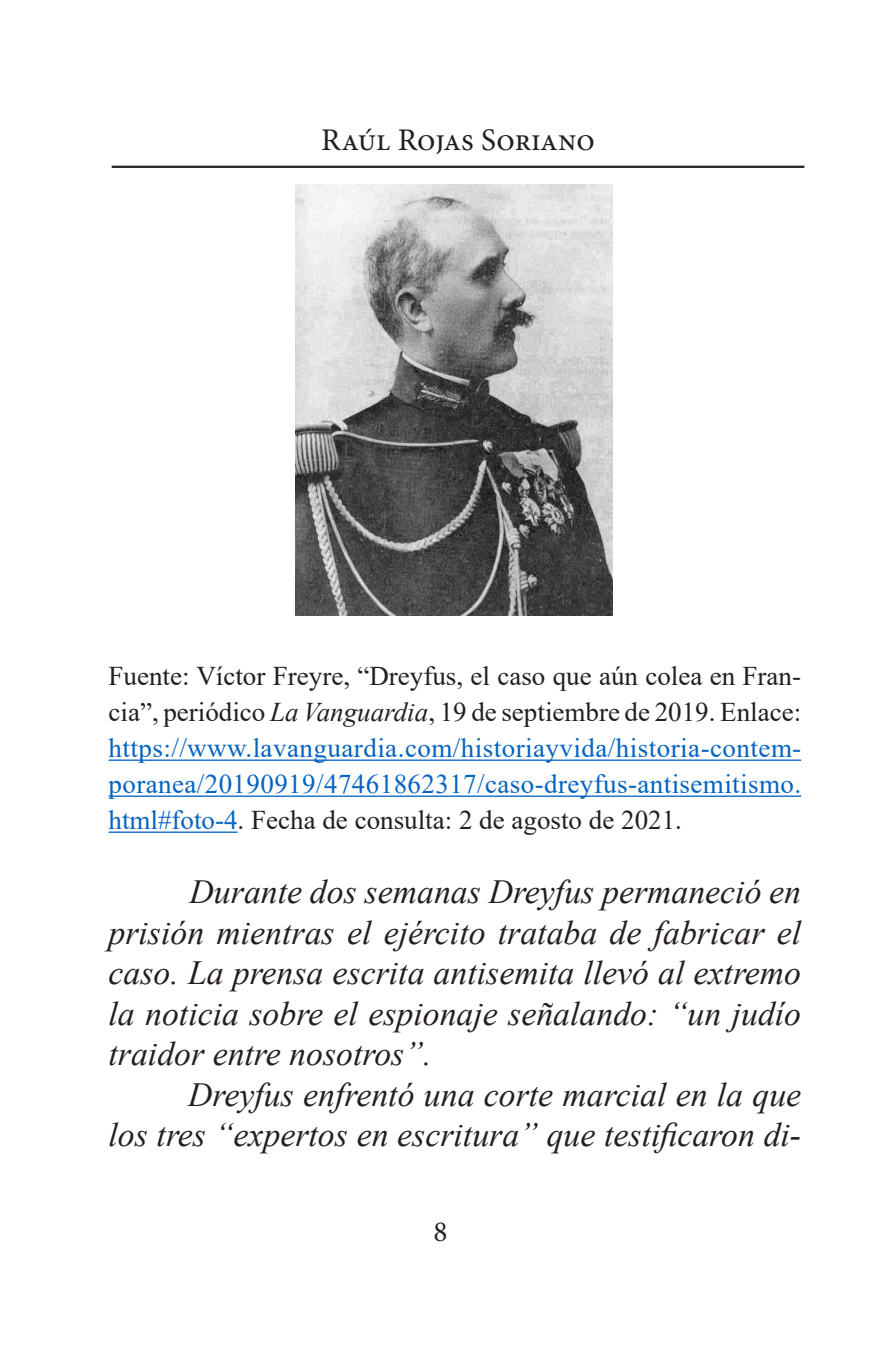
<style>
.page{position:relative;width:881px;height:1346px;background:#fff}
.page>*{position:absolute;margin:0;border:0;box-sizing:border-box;transform-origin:0 0}
.t1{font:italic 33.75px/40.5px "Times New Roman";color:#231f20;text-align:justify}
.t2{font:31.5px "Minion Pro";letter-spacing:-.005em;color:#231f20}
.t3{font:29.25px "Minion Pro";color:#231f20}
.t4{font:27px/36px "Times New Roman";color:#231f20;text-align:justify}
.s1{font-style:italic}
.s2{color:#0563c1}
</style>
<div class="page">
<hr style="left:112px;top:166px;width:692px;height:2px;background:#231f20">
<hr style="left:108px;top:759px;width:692px;height:2px;background:#0563c1">
<hr style="left:108px;top:795px;width:692px;height:2px;background:#0563c1">
<hr style="left:108px;top:831px;width:129px;height:2px;background:#0563c1">
<img style="left:295px;top:185px;width:317px;height:430px">
<p class="t2" style="left:321px;top:119px;width:275px">Raúl Rojas Soriano</p>
<p class="t4" style="left:108px;top:657px;width:694px">Fuente: Víctor Freyre, “Dreyfus, el caso que aún colea en Fran&shy;cia”, periódico <span class="s1">La Vanguardia</span>, 19 de septiembre de 2019. Enlace: <span class="s2">https://www.lavanguardia.com/historiayvida/historia-contem&shy;poranea/20190919/47461862317/caso-dreyfus-antisemitismo. html#foto-4</span>. Fecha de consulta: 2 de agosto de 2021.</p>
<p class="t1" style="left:108px;top:871px;width:694px;text-indent:81px">Durante dos semanas Dreyfus permaneció en prisión mientras el ejército trataba de fabricar el caso. La prensa escrita antisemita llevó al extremo la noticia sobre el espionaje señalando: “un judío traidor entre nosotros”.</p>
<p class="t1" style="left:108px;top:1073px;width:694px;text-align:right">Dreyfus enfrentó una corte marcial en la que<br>los tres “expertos en escritura” que testificaron di-</p>
<p class="t3" style="left:433px;top:1212px;width:16px">8</p>
</div>
